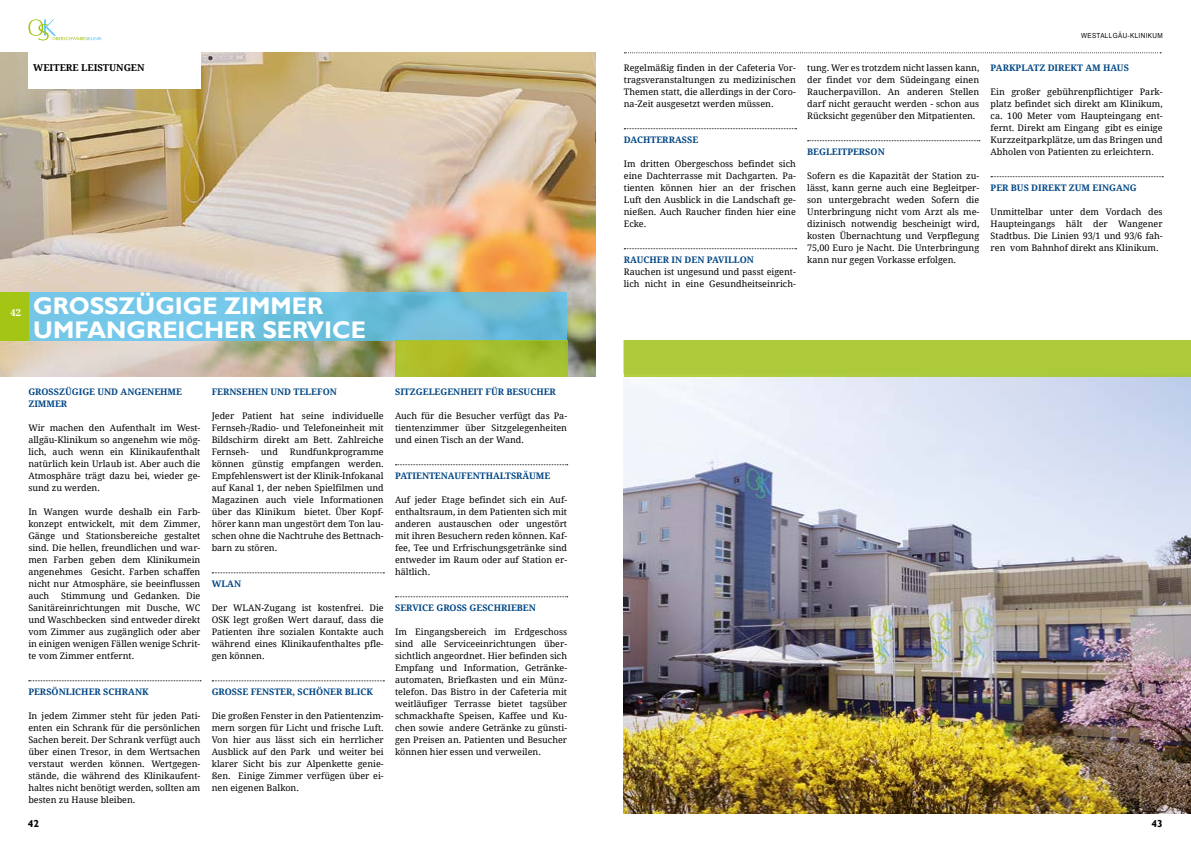
<style>
.page{position:relative;width:1191px;height:842px;background:#fff}
.page>*{position:absolute;margin:0;border:0;box-sizing:border-box;transform-origin:0 0}
.t1{font:700 24px/24px "Gill Alt One";color:#fff}
.t2{font:700 10.1px "Gill Alt One";color:#000}
.t3{font:700 9.5px "Droid Serif";color:#000}
.t4{font:700 9.5px "Droid Serif";color:#fff}
.t5{font:9px/12px "Droid Serif";color:#000;text-align:justify}
.t6{font:700 9px/12px "Droid Serif";color:#004684}
.t7{font:7px "Arial Narrow";letter-spacing:.05em;color:#000;scale:1.1 1}
</style>
<div class="page">
<svg style="left:28px;top:19px;width:74px;height:22px"></svg>
<svg style="left:624px;top:52px;width:537px;height:1px"></svg>
<img style="left:624px;top:376px;width:567px;height:438px">
<svg style="left:29px;top:680px;width:172px;height:1px"></svg>
<svg style="left:624px;top:128px;width:172px;height:1px"></svg>
<svg style="left:624px;top:248px;width:172px;height:1px"></svg>
<img style="left:0;top:52px;width:595px;height:324px">
<svg style="left:28px;top:292px;width:539px;height:48px;background:#70c1df"></svg>
<svg style="left:395px;top:340px;width:172px;height:36px;background:#a7be2c"></svg>
<svg style="left:212px;top:572px;width:172px;height:1px"></svg>
<svg style="left:212px;top:680px;width:172px;height:1px"></svg>
<svg style="left:807px;top:140px;width:173px;height:1px"></svg>
<svg style="left:991px;top:176px;width:172px;height:1px"></svg>
<svg style="left:395px;top:464px;width:173px;height:1px"></svg>
<svg style="left:395px;top:596px;width:173px;height:1px"></svg>
<div style="left:624px;top:340px;width:567px;height:36px;background:#adca3a"></div>
<div style="left:0;top:292px;width:28px;height:48px;background:#a2c613"></div>
<div style="left:28px;top:46px;width:172px;height:42px;background:#fff"></div>
<p class="t3" style="left:33px;top:63px;width:113px">WEITERE LEISTUNGEN</p>
<p class="t4" style="left:11px;top:307px;width:12px">42</p>
<h1 class="t1" style="left:33px;top:294px;width:334px">GROSSZÜGIGE ZIMMER<br>UMFANGREICHER SERVICE</h1>
<p class="t6" style="left:28px;top:386px;width:155px">GROSSZÜGIGE UND ANGENEHME<br>ZIMMER</p>
<p class="t5" style="left:28px;top:422px;width:173px">Wir machen den Aufenthalt im West&shy;allgäu-Klinikum so angenehm wie mög&shy;lich, auch wenn ein Klinikaufenthalt natürlich kein Urlaub ist. Aber auch die Atmosphäre trägt dazu bei, wieder ge&shy;sund zu werden.</p>
<p class="t5" style="left:28px;top:506px;width:173px">In Wangen wurde deshalb ein Farb&shy;konzept entwickelt, mit dem Zimmer, Gänge und Stationsbereiche gestaltet sind. Die hellen, freundlichen und war&shy;men Farben geben dem Klinikumein angenehmes Gesicht. Farben schaffen nicht nur Atmosphäre, sie beeinflussen auch</p>
<p class="t5" style="left:28px;top:590px;width:173px;text-indent:33px">Stimmung und Gedanken. Die Sanitäreinrichtungen mit Dusche, WC und Waschbecken sind entweder direkt vom Zimmer aus zugänglich oder aber in einigen wenigen Fällen wenige Schrit&shy;te vom Zimmer entfernt.</p>
<p class="t6" style="left:28px;top:686px;width:122px">PERSÖNLICHER SCHRANK</p>
<p class="t5" style="left:28px;top:710px;width:173px">In jedem Zimmer steht für jeden Pati&shy;enten ein Schrank für die persönlichen Sachen bereit. Der Schrank verfügt auch über einen Tresor, in dem Wertsachen verstaut werden können. Wertgegen&shy;stände, die während des Klinikaufent&shy;haltes nicht benötigt werden, sollten am besten zu Hause bleiben.</p>
<p class="t6" style="left:212px;top:386px;width:127px">FERNSEHEN UND TELEFON</p>
<p class="t5" style="left:212px;top:410px;width:173px">Jeder Patient hat seine individuelle Fernseh-/Radio- und Telefoneinheit mit Bildschirm direkt am Bett. Zahlreiche Fernseh-</p>
<p class="t5" style="left:212px;top:446px;width:173px;text-indent:78px">Rundfunkprogramme können günstig empfangen werden.<br>Empfehlenswert ist der Klinik-Infokanal auf Kanal 1, der neben Spielfilmen und Magazinen auch viele Informationen über das Klinikum bietet. Über Kopf&shy;hörer kann man ungestört dem Ton lau&shy;schen ohne die Nachtruhe des Bettnach&shy;barn zu stören.</p>
<p class="t6" style="left:212px;top:578px;width:31px">WLAN</p>
<p class="t5" style="left:212px;top:602px;width:173px">Der WLAN-Zugang ist kostenfrei. Die OSK legt großen Wert darauf, dass die Patienten ihre sozialen Kontakte auch während eines Klinikaufenthaltes pfle&shy;gen können.</p>
<p class="t6" style="left:212px;top:686px;width:163px">GROSSE FENSTER, SCHÖNER BLICK</p>
<p class="t5" style="left:212px;top:710px;width:173px">Die großen Fenster in den Patientenzim&shy;mern sorgen für Licht und frische Luft.<br>Von hier aus lässt sich ein herrlicher Ausblick auf den Park und weiter bei klarer Sicht bis zur Alpenkette genie&shy;ßen. Einige Zimmer verfügen über ei&shy;nen eigenen Balkon.</p>
<p class="t5" style="left:261px;top:446px;width:19px">und</p>
<p class="t6" style="left:395px;top:386px;width:162px">SITZGELEGENHEIT FÜR BESUCHER</p>
<p class="t5" style="left:395px;top:410px;width:173px">Auch für die Besucher verfügt das Pa&shy;tientenzimmer über Sitzgelegenheiten und einen Tisch an der Wand.</p>
<p class="t6" style="left:395px;top:470px;width:157px">PATIENTENAUFENTHALTSRÄUME</p>
<p class="t5" style="left:395px;top:494px;width:173px">Auf jeder Etage befindet sich ein Auf&shy;enthaltsraum, in dem Patienten sich mit anderen austauschen oder ungestört mit ihren Besuchern reden können. Kaf&shy;fee, Tee und Erfrischungsgetränke sind entweder im Raum oder auf Station er&shy;hältlich.</p>
<p class="t6" style="left:395px;top:602px;width:142px">SERVICE GROSS GESCHRIEBEN</p>
<p class="t5" style="left:395px;top:626px;width:173px">Im Eingangsbereich im Erdgeschoss sind alle Serviceeinrichtungen über&shy;sichtlich angeordnet. Hier befinden sich Empfang und Information, Getränke&shy;automaten, Briefkasten und ein Münz&shy;telefon. Das Bistro in der Cafeteria mit weitläufiger Terrasse bietet tagsüber schmackhafte Speisen, Kaffee und Ku&shy;chen sowie andere Getränke zu günsti&shy;gen Preisen an. Patienten und Besucher können hier essen und verweilen.</p>
<p class="t5" style="left:624px;top:62px;width:173px">Regelmäßig finden in der Cafeteria Vor&shy;tragsveranstaltungen zu medizinischen Themen statt, die allerdings in der Coro&shy;na-Zeit ausgesetzt werden müssen.</p>
<p class="t6" style="left:624px;top:134px;width:76px">DACHTERRASSE</p>
<p class="t5" style="left:624px;top:158px;width:173px">Im dritten Obergeschoss befindet sich eine Dachterrasse mit Dachgarten. Pa&shy;tienten können hier an der frischen Luft den Ausblick in die Landschaft ge&shy;nießen. Auch Raucher finden hier eine Ecke.</p>
<p class="t6" style="left:624px;top:254px;width:132px">RAUCHER IN DEN PAVILLON</p>
<p class="t5" style="left:624px;top:266px;width:173px">Rauchen ist ungesund und passt eigent&shy;lich nicht in eine Gesundheitseinrich-</p>
<p class="t5" style="left:807px;top:62px;width:173px">tung. Wer es trotzdem nicht lassen kann, der findet vor dem Südeingang einen Raucherpavillon. An anderen Stellen darf nicht geraucht werden - schon aus Rücksicht gegenüber den Mitpatienten.</p>
<p class="t6" style="left:807px;top:146px;width:79px">BEGLEITPERSON</p>
<p class="t5" style="left:807px;top:170px;width:173px">Sofern es die Kapazität der Station zu&shy;lässt, kann gerne auch eine Begleitper&shy;son untergebracht weden Sofern die Unterbringung nicht vom Arzt als me&shy;dizinisch notwendig bescheinigt wird, kosten Übernachtung und Verpflegung 75,00 Euro je Nacht. Die Unterbringung kann nur gegen Vorkasse erfolgen.</p>
<p class="t7" style="left:1081px;top:30px;width:76px">WESTALLGÄU-KLINIKUM</p>
<p class="t6" style="left:990px;top:62px;width:140px">PARKPLATZ DIREKT AM HAUS</p>
<p class="t5" style="left:990px;top:86px;width:173px">Ein großer gebührenpflichtiger Park&shy;platz befindet sich direkt am Klinikum, ca. 100 Meter vom Haupteingang ent&shy;fernt. Direkt am Eingang gibt es einige Kurzzeitparkplätze, um das Bringen und Abholen von Patienten zu erleichtern.</p>
<p class="t6" style="left:990px;top:182px;width:148px">PER BUS DIREKT ZUM EINGANG</p>
<p class="t5" style="left:990px;top:206px;width:173px">Unmittelbar unter dem Vordach des Haupteingangs hält der Wangener Stadtbus. Die Linien 93/1 und 93/6 fah&shy;ren vom Bahnhof direkt ans Klinikum.</p>
<p class="t2" style="left:28px;top:818px;width:13px">42</p>
<p class="t2" style="left:1151px;top:818px;width:13px">43</p>
</div>
